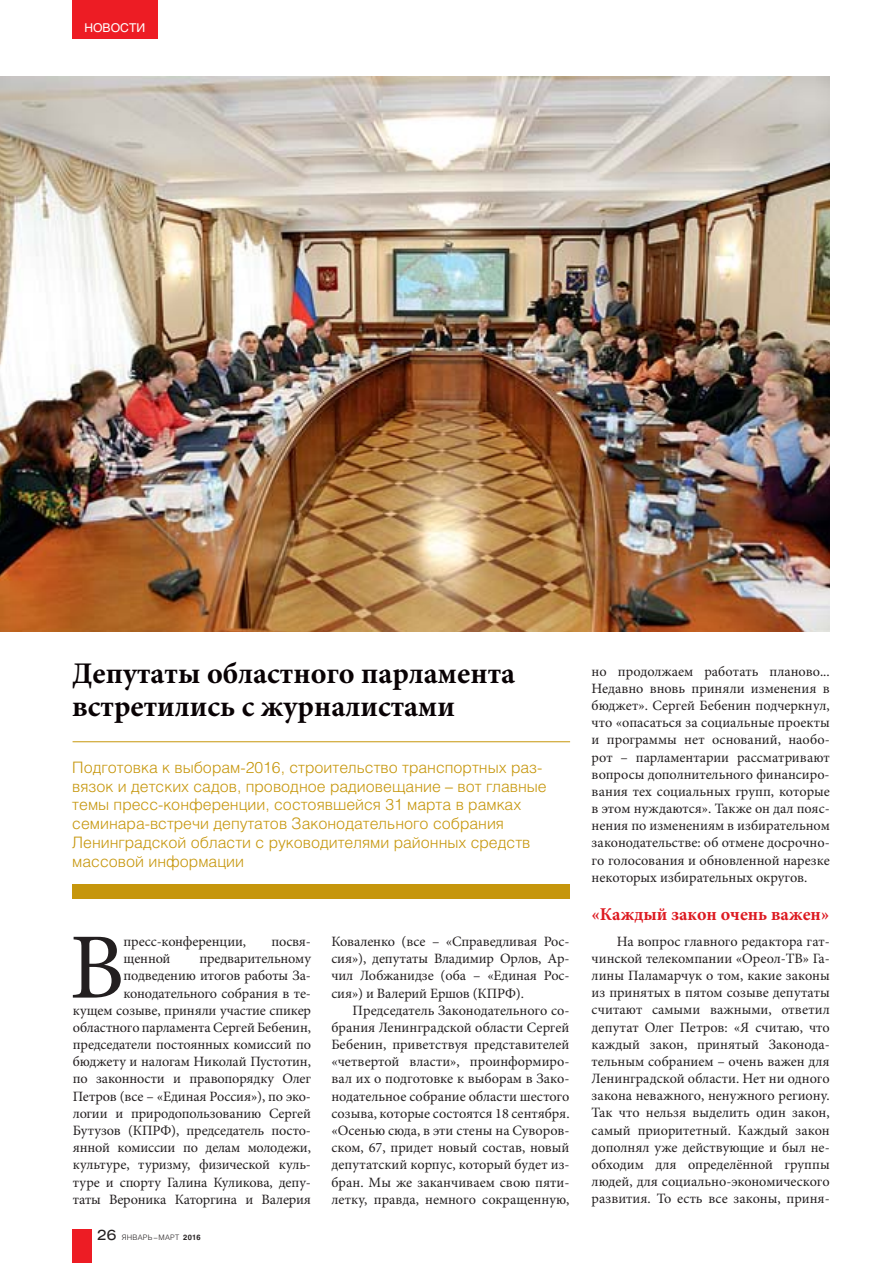
<style>
.page{position:relative;width:893px;height:1263px;background:#fff}
.page>*{position:absolute;margin:0;border:0;box-sizing:border-box;transform-origin:0 0}
.t1{font:93.45px "Minion Pro";color:#231f20}
.t2{font:700 30px/33px "Minion Pro";color:#090204}
.t3{font:700 18px "Minion Pro";color:#dd1a21}
.t4{font:300 15.75px/18.9px "Helios";color:#c6960c}
.t5{font:14.25px/17.2px "Minion Pro";letter-spacing:-.01em;color:#231f20;text-align:justify}
.t6{font:12px "Helios";color:#fff}
.t7{font:300 7.5px "Helios";letter-spacing:.03em;color:#231f20}
.s1{font-family:"Helios Ext";font-weight:400;font-size:14.25px}
.s2{font-weight:700}
</style>
<div class="page">
<div style="left:72px;top:1230px;width:19px;height:33px;background:#ed1c24"></div>
<div style="left:72px;top:0;width:85px;height:38px;background:#ed1c24"></div>
<img style="left:0;top:77px;width:829px;height:554px">
<div style="left:73px;top:884px;width:497px;height:15px;background:#c6960c"></div>
<hr style="left:73px;top:741px;width:497px;height:1px;background:#c6960c">
<p class="t6" style="left:84px;top:21px;width:62px">НОВОСТИ</p>
<h2 class="t2" style="left:72px;top:656px;width:444px">Депутаты областного парламента встретились с журналистами</h2>
<p class="t4" style="left:72px;top:758px;width:476px">Подготовка к выборам-2016, строительство транспортных раз&shy;вязок и детских садов, проводное радиовещание – вот главные темы пресс-конференции, состоявшейся 31 марта в рамках семинара-встречи депутатов Законодательного собрания Ленинградской области с руководителями районных средств массовой информации</p>
<h1 class="t1" style="left:69px;top:911px;width:56px">В</h1>
<p class="t5" style="left:124px;top:932px;width:124px">пресс-конференции,</p>
<p class="t5" style="left:271px;top:932px;width:41px">посвя-</p>
<p class="t5" style="left:124px;top:950px;width:49px">щенной</p>
<p class="t5" style="left:73px;top:950px;width:240px;text-align:right">предварительному<br>подведению итогов работы За&shy;конодательного собрания в те-<br>кущем созыве, приняли участие спикер областного парламента Сергей Бебенин, председатели постоянных комиссий по бюджету и налогам Николай Пустотин, по законности и правопорядку Олег Петров (все – «Единая Россия»), по эко&shy;логии и природопользованию Сергей Бутузов (КПРФ), председатель посто&shy;янной комиссии по делам молодежи, культуре, туризму, физической куль&shy;туре и спорту Галина Куликова, депу&shy;таты Вероника Каторгина и Валерия</p>
<p class="t7" style="left:97px;top:1233px;width:105px"><span class="s1">26</span> ЯНВАРЬ– МАРТ <span class="s2">2016</span></p>
<p class="t5" style="left:331px;top:932px;width:240px">Коваленко (все – «Справедливая Рос&shy;сия»), депутаты Владимир Орлов, Ар&shy;чил Лобжанидзе (оба – «Единая Рос&shy;сия») и Валерий Ершов (КПРФ).</p>
<p class="t5" style="left:331px;top:1001px;width:240px;text-indent:21px">Председатель Законодательного со&shy;брания Ленинградской области Сергей Бебенин, приветствуя представителей «четвертой власти», проинформиро&shy;вал их о подготовке к выборам в Зако&shy;нодательное собрание области шестого созыва, которые состоятся 18 сентября. «Осенью сюда, в эти стены на Суворов&shy;ском, 67, придет новый состав, новый депутатский корпус, который будет из&shy;бран. Мы же заканчиваем свою пяти&shy;летку, правда, немного сокращенную,</p>
<p class="t5" style="left:592px;top:662px;width:240px">но продолжаем работать планово...<br>Недавно вновь приняли изменения в бюджет». Сергей Бебенин подчеркнул, что «опасаться за социальные проекты и программы нет оснований, наобо&shy;рот – парламентарии рассматривают вопросы дополнительного финансиро&shy;вания тех социальных групп, которые в этом нуждаются». Также он дал пояс&shy;нения по изменениям в избирательном законодательстве: об отмене досрочно&shy;го голосования и обновленной нарезке некоторых избирательных округов.</p>
<p class="t3" style="left:592px;top:903px;width:239px">«Каждый закон очень важен»</p>
<p class="t5" style="left:592px;top:932px;width:240px;text-indent:25px">На вопрос главного редактора гат&shy;чинской телекомпании «Ореол-ТВ» Га&shy;лины Паламарчук о том, какие законы из принятых в пятом созыве депутаты считают самыми важными, ответил депутат Олег Петров: «Я считаю, что каждый закон, принятый Законода&shy;тельным собранием – очень важен для Ленинградской области. Нет ни одного закона неважного, ненужного региону.<br>Так что нельзя выделить один закон, самый приоритетный. Каждый закон дополнял уже действующие и был не&shy;обходим для определённой группы людей, для социально-экономического развития. То есть все законы, приня-</p>
</div>
